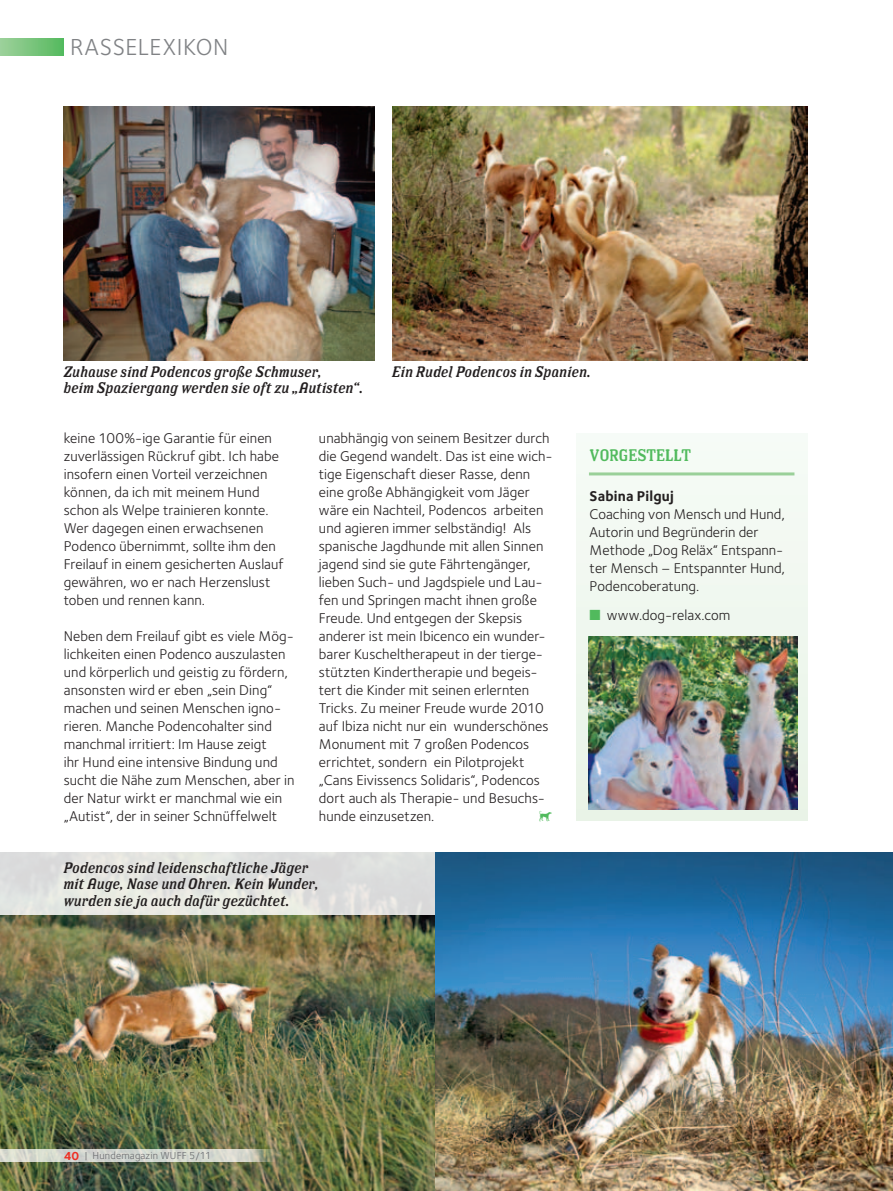
<style>
.page{position:relative;width:893px;height:1191px;background:#fff}
.page>*{position:absolute;margin:0;border:0;box-sizing:border-box;transform-origin:0 0}
.t1{font:24px "Foundry Sterling";color:#808285}
.t2{font:16.5px "Los Feliz Roman";color:#51ba5d;scale:.93 1}
.t3{font:italic 15px/16.5px "Los Feliz";letter-spacing:.025em;color:#231f20}
.t4{font:14.7px/18px "Foundry Sterling";letter-spacing:.005em;color:#231f20}
.t5{font:700 14.7px "Foundry Sterling";letter-spacing:.015em;color:#231f20}
.t6{font:14.7px "Animal";color:#51ba5d}
.t7{font:10.5px "Foundry Sterling";letter-spacing:.015em;color:#6c6d70}
.s1{color:#51ba5d}
.s2{font-weight:700;font-size:12px;color:#ee2e22}
</style>
<div class="page">
<img style="left:0;top:914px;width:436px;height:277px">
<img style="left:64px;top:106px;width:310px;height:254px">
<img style="left:392px;top:106px;width:416px;height:254px">
<div style="left:0;top:851px;width:436px;height:63px;background:linear-gradient(to right,#e5e6e1,#dedfdd)"></div>
<img style="left:436px;top:852px;width:457px;height:339px">
<svg style="left:0;top:1149px;width:275px;height:13px;background:#cfd2c9"></svg>
<div style="left:0;top:38px;width:64px;height:17px;background:linear-gradient(to right,#9ed19b,#56ba5f)"></div>
<div style="left:577px;top:434px;width:231px;height:387px;background:#f3f8f2"></div>
<hr style="left:589px;top:472px;width:205px;height:3px;background:#9ad099">
<img style="left:588px;top:636px;width:209px;height:173px">
<h1 class="t1" style="left:70px;top:33px;width:29px">Rassele</h1>
<h1 class="t1" style="left:163px;top:33px;width:63px">xikon</h1>
<p class="t3" style="left:64px;top:363px;width:301px">Zuhause sind Podencos große Schmuser,<br>beim Spaziergang werden sie oft zu „Autisten“.</p>
<p class="t3" style="left:392px;top:363px;width:200px">Ein Rudel Podencos in Spanien.</p>
<p class="t4" style="left:64px;top:429px;width:221px">keine 100%-ige Garantie für einen zuverlässigen Rückruf gibt. Ich habe insofern einen Vorteil verzeichnen können, da ich mit meinem Hund schon als Welpe trainieren konnte.<br>Wer dagegen einen erwachsenen Podenco übernimmt, sollte ihm den Freilauf in einem gesicherten Auslauf gewähren, wo er nach Herzenslust toben und rennen kann.</p>
<p class="t4" style="left:64px;top:627px;width:232px">Neben dem Freilauf gibt es viele Mög&shy;lichkeiten einen Podenco auszulasten und körperlich und geistig zu fördern, ansonsten wird er eben „sein Ding“ machen und seinen Menschen igno&shy;rieren. Manche Podencohalter sind manchmal irritiert: Im Hause zeigt<br>ihr Hund eine intensive Bindung und sucht die Nähe zum Menschen, aber in der Natur wirkt er manchmal wie ein „Autist“, der in seiner Schnüffelwelt</p>
<p class="t4" style="left:319px;top:429px;width:235px">unabhängig von seinem Besitzer durch die Gegend wandelt. Das ist eine wich&shy;tige Eigenschaft dieser Rasse, denn eine große Abhängigkeit vom Jäger wäre ein Nachteil, Podencos arbeiten und agieren immer selbständig! Als spanische Jagdhunde mit allen Sinnen jagend sind sie gute Fährtengänger, lieben Such- und Jagdspiele und Lau&shy;fen und Springen macht ihnen große Freude. Und entgegen der Skepsis anderer ist mein Ibicenco ein wunder&shy;barer Kuscheltherapeut in der tierge&shy;stützten Kindertherapie und begeis&shy;tert die Kinder mit seinen erlernten Tricks. Zu meiner Freude wurde 2010 auf Ibiza nicht nur ein wunderschönes Monument mit 7 großen Podencos errichtet, sondern ein Pilotprojekt „Cans Eivissencs Solidaris“, Podencos dort auch als Therapie- und Besuchs&shy;hunde einzusetzen.</p>
<p class="t6" style="left:539px;top:808px;width:15px">D</p>
<p class="t3" style="left:64px;top:858px;width:256px">Podencos sind leidenschaftliche Jäger mit Auge, Nase und Ohren. Kein Wunder, wurden sie ja auch dafür gezüchtet.</p>
<p class="t2" style="left:590px;top:444px;width:111px">VORGESTELLT</p>
<p class="t5" style="left:590px;top:487px;width:86px">Sabina Pilguj</p>
<p class="t4" style="left:590px;top:505px;width:197px">Coaching von Mensch und Hund,<br>Autorin und Begründerin der<br>Methode „Dog Reläx“ Entspann&shy;ter Mensch – Entspannter Hund,<br>Podencoberatung.</p>
<p class="t4" style="left:590px;top:606px;width:142px"><span class="s1">■</span> www.dog-relax.com</p>
<p class="t7" style="left:64px;top:1149px;width:149px"><span class="s2">40</span> | Hundemagazin WUFF 5/11</p>
</div>
